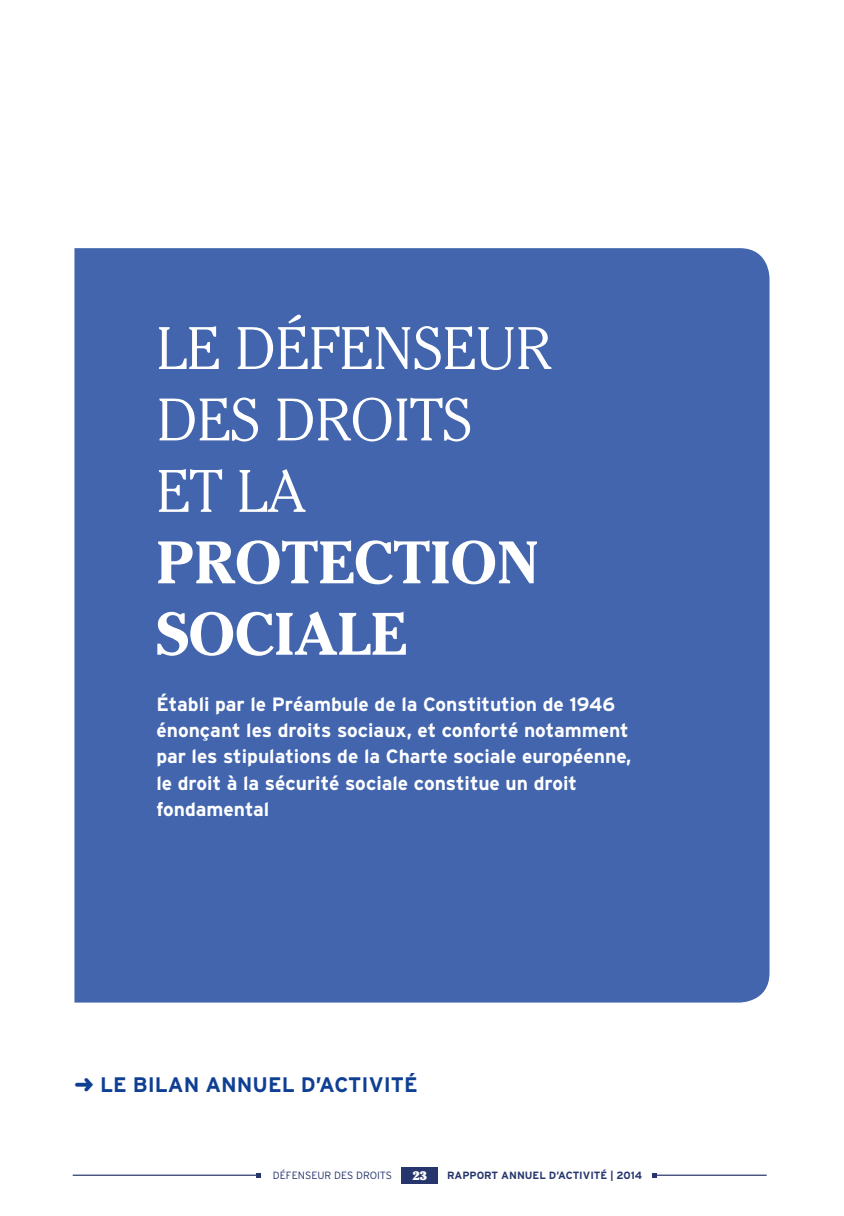
<style>
.page{position:relative;width:844px;height:1216px;background:#fff}
.page>*{position:absolute;margin:0;border:0;box-sizing:border-box;transform-origin:0 0}
.titre_1_-H1{font:300 59.5px/71.4px "Cheltenham";color:#fff}
.t1{font:700 21px "Interstate";color:#0f3f93}
.intro_chapitre{font:700 19.25px/26.2px "Interstate";color:#fff}
.t2{font:900 12.25px "Cheltenham";color:#fff}
.t3{font:700 10.5px "Interstate";color:#26356c}
.t4{font:300 10.5px "Interstate";color:#26356c}
.s1{font-weight:700}
.s2{font-weight:400;color:#fff}
</style>
<div class="page">
<div style="left:401px;top:1166px;width:37px;height:17px;background:#26356c"></div>
<hr style="left:73px;top:1174px;width:186px;height:1px;background:#26356c">
<svg style="left:256px;top:1173px;width:5px;height:4px"></svg>
<hr style="left:654px;top:1174px;width:112px;height:1px;background:#26356c">
<svg style="left:652px;top:1173px;width:5px;height:4px"></svg>
<div style="left:74px;top:248px;width:695px;height:754px;background:#4265ae"></div>
<p class="titre_1_-H1" style="left:156px;top:312px;width:397px">LE DÉFENSEUR<br>DES DROITS<br>ET LA<br><span class="s1">PROTECTION<br>SOCIALE</span></p>
<p class="intro_chapitre" style="left:156px;top:690px;width:476px">Établi par le Préambule de la Constitution de 1946 énonçant les droits sociaux, et conforté notamment par les stipulations de la Charte sociale européenne, le droit à la sécurité sociale constitue un droit fondamental</p>
<p class="t1" style="left:74px;top:1071px;width:345px">➜ LE BILAN ANNUEL D’ACTIVITÉ</p>
<p class="t4" style="left:251px;top:1169px;width:143px"><span class="s2">23W</span>DÉFENSEUR DES DROITS</p>
<p class="t2" style="left:412px;top:1168px;width:16px">23</p>
<p class="t3" style="left:447px;top:1169px;width:196px">RAPPORT ANNUEL D’ACTIVITÉ | 2014</p>
</div>
